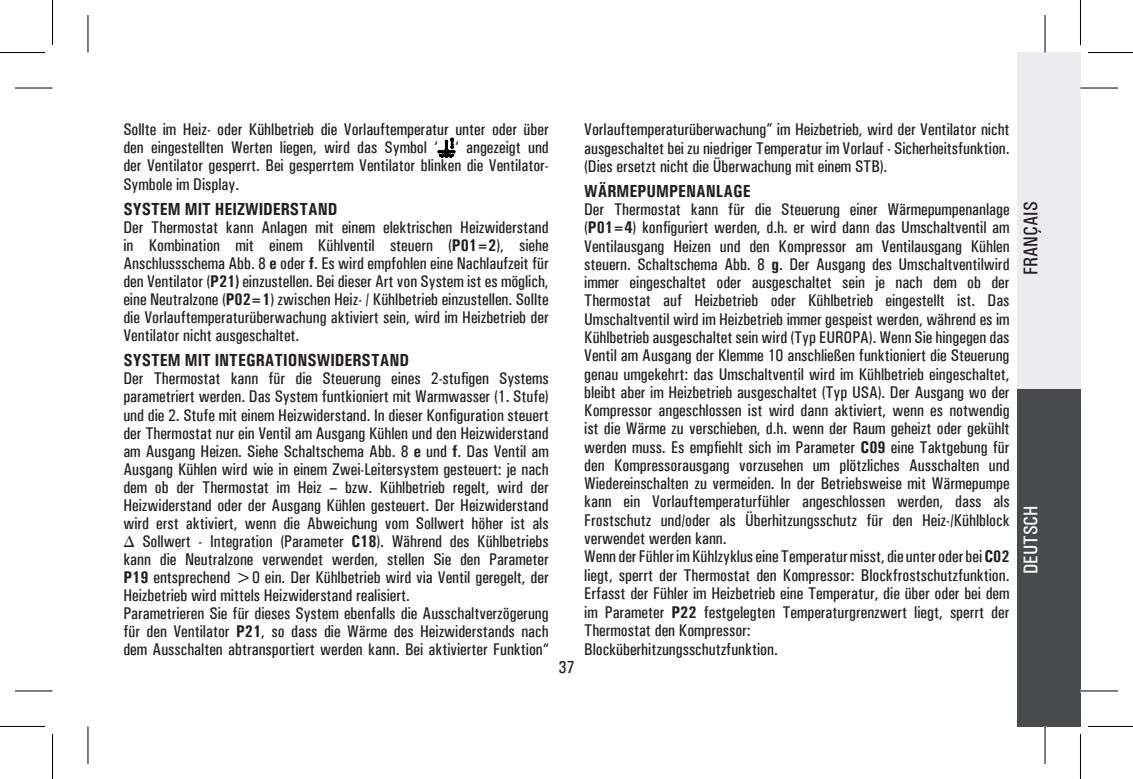
<style>
.page{position:relative;width:1133px;height:779px;background:#fff}
.page>*{position:absolute;margin:0;border:0;box-sizing:border-box;transform-origin:0 0}
.t1{font:500 condensed 20px "Univers";color:#231f20}
.t2{font:500 condensed 20px "Univers";color:#fff}
.t3{font:700 condensed 17.5px "Univers";color:#231f20}
.t4{font:500 condensed 17.5px "Univers";color:#231f20}
.t5{font:500 condensed 17px/18.2px "Univers";color:#231f20;text-align:justify}
.s1{font-weight:700}
</style>
<div class="page">
<div style="left:1016px;top:388px;width:64px;height:338px;background:#494a4b"></div>
<div style="left:1016px;top:52px;width:64px;height:336px;background:#ececee"></div>
<svg style="left:438px;top:138px;width:17px;height:19px"></svg>
<hr style="left:15px;top:88px;width:37px;height:1px;background:#000">
<hr style="left:1080px;top:88px;width:38px;height:1px;background:#000">
<hr style="left:15px;top:690px;width:37px;height:1px;background:#000">
<hr style="left:1080px;top:690px;width:38px;height:1px;background:#000">
<hr style="left:88px;top:15px;width:1px;height:37px;background:#000">
<hr style="left:88px;top:726px;width:1px;height:37px;background:#000">
<hr style="left:1044px;top:15px;width:1px;height:37px;background:#000">
<hr style="left:1044px;top:726px;width:1px;height:37px;background:#000">
<hr style="left:0;top:52px;width:45px;height:1px;background:#000">
<hr style="left:1088px;top:52px;width:45px;height:1px;background:#000">
<hr style="left:0;top:725px;width:45px;height:1px;background:#000">
<hr style="left:1088px;top:725px;width:45px;height:1px;background:#000">
<hr style="left:52px;top:0;width:1px;height:45px;background:#000">
<hr style="left:52px;top:733px;width:1px;height:45px;background:#000">
<hr style="left:1080px;top:0;width:1px;height:45px;background:#000">
<hr style="left:1080px;top:733px;width:1px;height:45px;background:#000">
<p class="t5" style="left:123px;top:120px;width:427px">Sollte im Heiz- oder Kühlbetrieb die Vorlauftemperatur unter oder über den eingestellten Werten liegen, wird das Symbol ‘ ‘ angezeigt und der Ventilator gesperrt. Bei gesperrtem Ventilator blinken die Ventilator-Symbole im Display.</p>
<p class="t3" style="left:123px;top:198px;width:29px">SYSTEM</p>
<p class="t3" style="left:185px;top:198px;width:154px">MIT HEIZWIDERSTAND</p>
<p class="t5" style="left:123px;top:218px;width:427px">Der Thermostat kann Anlagen mit einem elektrischen Heizwiderstand in Kombination mit einem Kühlventil steuern (<span class="s1">P01=2</span>), siehe Anschlussschema Abb. 8 <span class="s1">E</span> oder <span class="s1">F</span>. Es wird empfohlen eine Nachlaufzeit für den Ventilator (<span class="s1">P21)</span> einzustellen. Bei dieser Art von System ist es möglich, eine Neutralzone (<span class="s1">P02=1</span>) zwischen Heiz- / Kühlbetrieb einzustellen. Sollte die Vorlauftemperaturüberwachung aktiviert sein, wird im Heizbetrieb der Ventilator nicht ausgeschaltet.</p>
<p class="t3" style="left:123px;top:349px;width:29px">SYSTEM</p>
<p class="t3" style="left:185px;top:349px;width:40px">MIT INTEGRATIONSWIDERSTAND</p>
<p class="t5" style="left:123px;top:369px;width:427px;text-align:left">Der Thermostat kann für die Steuerung eines 2-stufigen Systems parametriert werden. Das System funtkioniert mit Warmwasser (1. Stufe) und die 2. Stufe mit einem Heizwiderstand. In dieser Konfiguration steuert der Thermostat nur ein Ventil am Ausgang Kühlen und den Heizwiderstand am Ausgang Heizen. Siehe Schaltschema Abb. 8 <span class="s1">E</span> und <span class="s1">F</span>. Das Ventil am Ausgang Kühlen wird wie in einem Zwei-Leitersystem gesteuert: je nach dem ob der Thermostat im Heiz – bzw. Kühlbetrieb regelt, wird der Heizwiderstand oder der Ausgang Kühlen gesteuert. Der Heizwiderstand wird erst aktiviert, wenn die Abweichung vom Sollwert höher ist als Δ Sollwert - Integration (Parameter <span class="s1">C18</span>). Während des Kühlbetriebs kann die Neutralzone verwendet werden, stellen Sie den Parameter <span class="s1">P19</span> entsprechend &gt;0 ein. Der Kühlbetrieb wird via Ventil geregelt, der Heizbetrieb wird mittels Heizwiderstand realisiert.<br>Parametrieren Sie für dieses System ebenfalls die Ausschaltverzögerung für den Ventilator <span class="s1">P21</span>, so dass die Wärme des Heizwiderstands nach dem Ausschalten abtransportiert werden kann. Bei aktivierter Funktion“</p>
<p class="t4" style="left:558px;top:656px;width:18px">37</p>
<p class="t5" style="left:584px;top:120px;width:427px">Vorlauftemperaturüberwachung” im Heizbetrieb, wird der Ventilator nicht ausgeschaltet bei zu niedriger Temperatur im Vorlauf - Sicherheitsfunktion. (Dies ersetzt nicht die Überwachung mit einem STB).</p>
<p class="t3" style="left:584px;top:180px;width:34px">WÄRMEPUMPENANLAGE</p>
<p class="t5" style="left:584px;top:200px;width:427px;text-align:left">Der Thermostat kann für die Steuerung einer Wärmepumpenanlage (<span class="s1">P01=4</span>) konfiguriert werden, d.h. er wird dann das Umschaltventil am Ventilausgang Heizen und den Kompressor am Ventilausgang Kühlen steuern. Schaltschema Abb. 8 <span class="s1">G</span>. Der Ausgang des Umschaltventilwird immer eingeschaltet oder ausgeschaltet sein je nach dem ob der Thermostat auf Heizbetrieb oder Kühlbetrieb eingestellt ist. Das Umschaltventil wird im Heizbetrieb immer gespeist werden, während es im Kühlbetrieb ausgeschaltet sein wird (Typ EUROPA). Wenn Sie hingegen das Ventil am Ausgang der Klemme 10 anschließen funktioniert die Steuerung genau umgekehrt: das Umschaltventil wird im Kühlbetrieb eingeschaltet, bleibt aber im Heizbetrieb ausgeschaltet (Typ USA). Der Ausgang wo der Kompressor angeschlossen ist wird dann aktiviert, wenn es notwendig ist die Wärme zu verschieben, d.h. wenn der Raum geheizt oder gekühlt werden muss. Es empfiehlt sich im Parameter <span class="s1">C09</span> eine Taktgebung für den Kompressorausgang vorzusehen um plötzliches Ausschalten und Wiedereinschalten zu vermeiden. In der Betriebsweise mit Wärmepumpe kann ein Vorlauftemperaturfühler angeschlossen werden, dass als Frostschutz und/oder als Überhitzungsschutz für den Heiz-/Kühlblock verwendet werden kann.<br>Wenn der Fühler im Kühlzyklus eine Temperatur misst, die unter oder bei <span class="s1">C02 </span>liegt, sperrt der Thermostat den Kompressor: Blockfrostschutzfunktion.<br>Erfasst der Fühler im Heizbetrieb eine Temperatur, die über oder bei dem im Parameter <span class="s1">P22</span> festgelegten Temperaturgrenzwert liegt, sperrt der Thermostat den Kompressor:<br>Blocküberhitzungsschutzfunktion.</p>
<p class="t1" style="left:1019px;top:275px;width:75px;rotate:-90deg">FRANÇAIS</p>
<p class="t2" style="left:1019px;top:574px;width:70px;rotate:-90deg">DEUTSCH</p>
</div>
